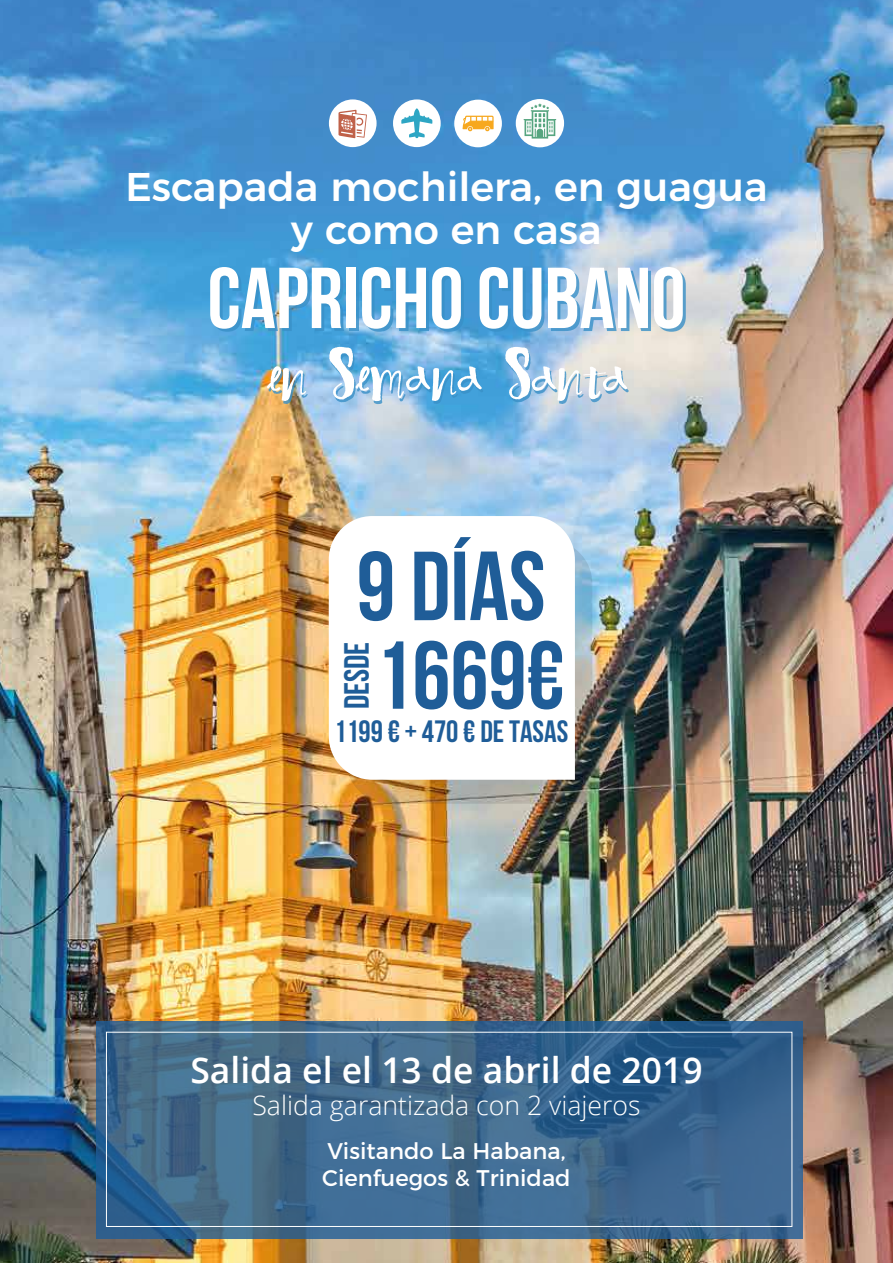
<style>
.page{position:relative;width:893px;height:1263px;background:#fff}
.page>*{position:absolute;margin:0;border:0;box-sizing:border-box;transform-origin:0 0}
.t1{font:97.8px "Bebas Neue";color:#1f5d98}
.t2{font:700 96.15px "Bebas Neue";color:#1f5d98}
.t3{font:700 86.1px "Bebas Neue";color:#fff}
.t4{font:74.85px "Billow";color:#fff}
.t5{font:500 40.05px/43.5px "Montserrat";color:#fff;text-align:center}
.t6{font:600 35.55px "Open Sans";color:#fff}
.t7{font:700 34.95px "Bebas Neue";color:#1f5d98}
.t8{font:700 30.9px "Bebas Neue";color:#1f5d98}
.t9{font:300 26.55px "Open Sans";color:#fff}
.t10{font:22.65px/27.2px "Montserrat";color:#fff}
</style>
<div class="page">
<img style="left:0;top:0;width:893px;height:1263px">
<svg style="left:96px;top:1021px;width:706px;height:217px;background:#3d678c"></svg>
<div style="left:106px;top:1032px;width:686px;height:195px;border:1px solid #fff"></div>
<img style="left:346px;top:540px;width:246px;height:264px">
<svg style="left:329px;top:516px;width:246px;height:264px"></svg>
<div style="left:393px;top:99px;width:48px;height:48px;background:#fff;border-radius:50%"></div>
<svg style="left:401px;top:108px;width:31px;height:30px"></svg>
<div style="left:454px;top:100px;width:48px;height:47px;background:#fff;border-radius:50%"></div>
<svg style="left:463px;top:116px;width:31px;height:15px"></svg>
<div style="left:329px;top:99px;width:48px;height:48px;background:#fff;border-radius:50%"></div>
<svg style="left:338px;top:110px;width:29px;height:28px"></svg>
<div style="left:516px;top:99px;width:48px;height:48px;background:#fff;border-radius:50%"></div>
<svg style="left:524px;top:103px;width:32px;height:36px"></svg>
<h3 class="t5" style="left:125px;top:161px;width:644px">Escapada mochilera, en guagua y como en casa</h3>
<h3 class="t3" style="left:208px;top:251px;width:479px">CAPRICHO CUBANO</h3>
<h3 class="t4" style="left:267px;top:343px;width:363px">en Semana Santa</h3>
<h1 class="t1" style="left:357px;top:533px;width:191px">9 DÍAS</h1>
<h3 class="t7" style="left:338px;top:709px;width:69px;rotate:-90deg">DESDE</h3>
<h2 class="t2" style="left:374px;top:623px;width:192px">1669€</h2>
<h3 class="t8" style="left:334px;top:714px;width:236px">1199 € + 470 € DE TASAS</h3>
<h3 class="t6" style="left:190px;top:1045px;width:514px">Salida el el 13 de abril de 2019</h3>
<p class="t9" style="left:252px;top:1087px;width:390px">Salida garantizada con 2 viajeros</p>
<p class="t10" style="left:322px;top:1135px;width:250px">Visitando La Habana,<br>Cienfuegos &amp; Trinidad</p>
</div>
